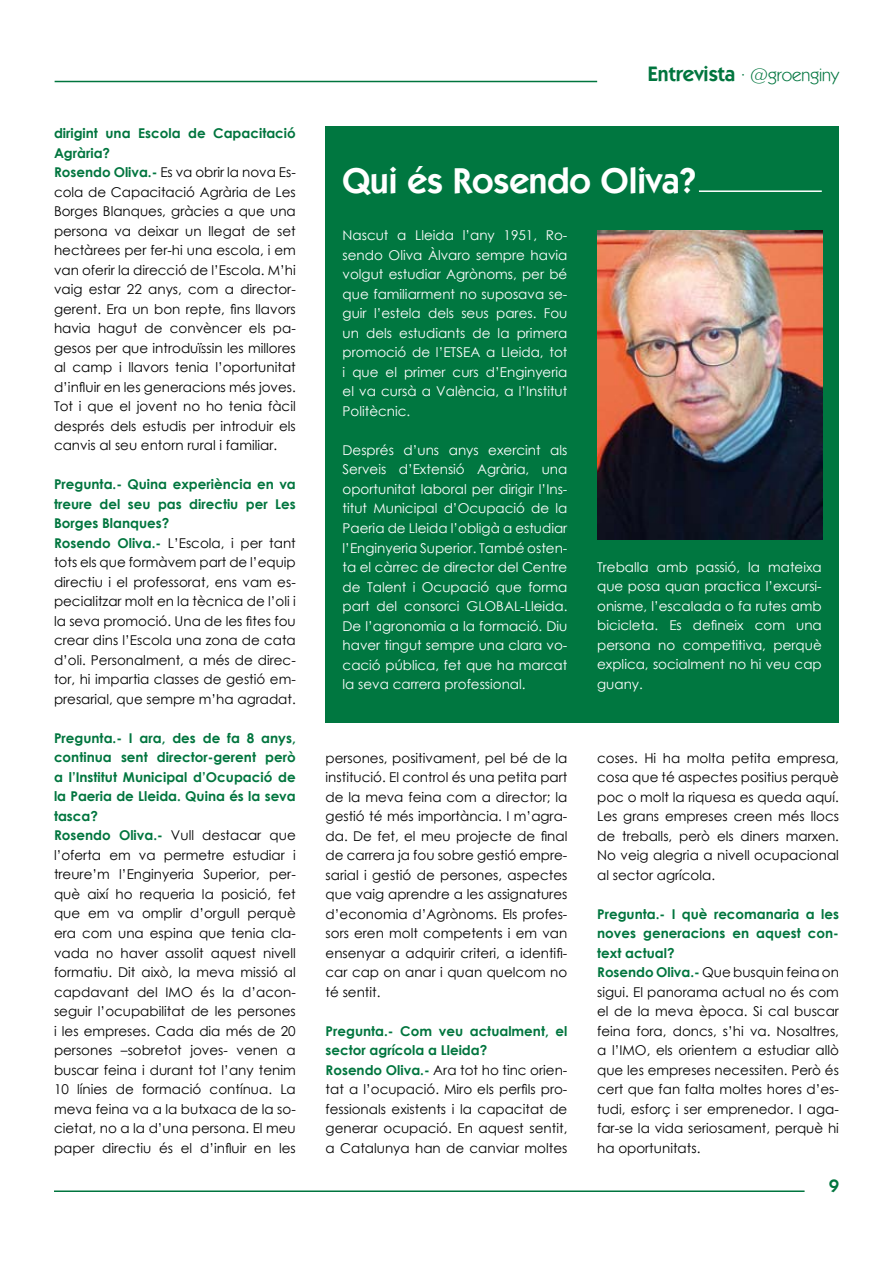
<style>
.page{position:relative;width:893px;height:1263px;background:#fff}
.page>*{position:absolute;margin:0;border:0;box-sizing:border-box;transform-origin:0 0}
.t1{font:600 36px "Kabel IT Cby BT";color:#fff}
.t2{font:18px "Kabel IT Cby BT";color:#00753e}
.t3{font:13.5px/19.5px "Century Gothic";color:#000}
.t4{font:13.5px/19.5px "Century Gothic";color:#fff;text-align:justify}
.s1{font-weight:700;color:#00753e}
.s2{font-weight:600;font-size:21px}
</style>
<div class="page">
<hr style="left:55px;top:81px;width:542px;height:1px;background:#00753e">
<hr style="left:54px;top:1190px;width:751px;height:2px;background:#00753e">
<div style="left:326px;top:126px;width:513px;height:597px;background:#007740"></div>
<hr style="left:699px;top:190px;width:123px;height:2px;background:#fff">
<img style="left:597px;top:230px;width:226px;height:310px">
<p class="t3" style="left:54px;top:124px;width:243px"><span class="s1">dirigint una Escola de Capacitació Agrària?<br>Rosendo Oliva.-</span> Es va obrir la nova Es&shy;cola de Capacitació Agrària de Les Borges Blanques, gràcies a que una persona va deixar un llegat de set hectàrees per fer-hi una escola, i em van oferir la direcció de l’Escola. M’hi vaig estar 22 anys, com a director&shy;gerent. Era un bon repte, fins llavors havia hagut de convèncer els pa&shy;gesos per que introduïssin les millores al camp i llavors tenia l’oportunitat d’influir en les generacions més joves.<br>Tot i que el jovent no ho tenia fàcil després dels estudis per introduir els canvis al seu entorn rural i familiar.</p>
<p class="t3" style="left:54px;top:475px;width:243px"><span class="s1">Pregunta.- Quina experiència en va treure del seu pas directiu per Les Borges Blanques?<br>Rosendo Oliva.-</span> L’Escola, i per tant tots els que formàvem part de l’equip directiu i el professorat, ens vam es&shy;pecialitzar molt en la tècnica de l’oli i la seva promoció. Una de les fites fou crear dins l’Escola una zona de cata d’oli. Personalment, a més de direc&shy;tor, hi impartia classes de gestió em&shy;presarial, que sempre m’ha agradat.</p>
<p class="t3" style="left:54px;top:728px;width:243px"><span class="s1">Pregunta.- I ara, des de fa 8 anys, continua sent director-gerent però a l’Institut Municipal d’Ocupació de la Paeria de Lleida. Quina és la seva tasca?<br>Rosendo Oliva.-</span> Vull destacar que l’oferta em va permetre estudiar i treure’m l’Enginyeria Superior, per&shy;què així ho requeria la posició, fet que em va omplir d’orgull perquè era com una espina que tenia cla&shy;vada no haver assolit aquest nivell formatiu. Dit això, la meva missió al capdavant del IMO és la d’acon&shy;seguir l’ocupabilitat de les persones i les empreses. Cada dia més de 20 persones –sobretot joves- venen a buscar feina i durant tot l’any tenim 10 línies de formació contínua. La meva feina va a la butxaca de la so&shy;cietat, no a la d’una persona. El meu paper directiu és el d’influir en les</p>
<h2 class="t2" style="left:648px;top:64px;width:193px"><span class="s2">Entrevista</span> · @groenginy</h2>
<h1 class="t1" style="left:343px;top:158px;width:355px">Qui és Rosendo Oliva?</h1>
<p class="t4" style="left:343px;top:226px;width:226px">Nascut a Lleida l’any 1951, Ro&shy;sendo Oliva Àlvaro sempre havia volgut estudiar Agrònoms, per bé que familiarment no suposava se&shy;guir l’estela dels seus pares. Fou un dels estudiants de la primera promoció de l’ETSEA a Lleida, tot i que el primer curs d’Enginyeria el va cursà a València, a l’Institut Politècnic.</p>
<p class="t4" style="left:343px;top:440px;width:226px">Després d’uns anys exercint als Serveis d’Extensió Agrària, una oportunitat laboral per dirigir l’Ins&shy;titut Municipal d’Ocupació de la Paeria de Lleida l’obligà a estudiar l’Enginyeria Superior. També osten&shy;ta el càrrec de director del Centre de Talent i Ocupació que forma part del consorci GLOBAL-Lleida.<br>De l’agronomia a la formació. Diu haver tingut sempre una clara vo&shy;cació pública, fet que ha marcat la seva carrera professional.</p>
<p class="t3" style="left:326px;top:748px;width:243px;text-align:justify">persones, positivament, pel bé de la institució. El control és una petita part de la meva feina com a director; la gestió té més importància. I m’agra&shy;da. De fet, el meu projecte de final de carrera ja fou sobre gestió empre&shy;sarial i gestió de persones, aspectes que vaig aprendre a les assignatures d’economia d’Agrònoms. Els profes&shy;sors eren molt competents i em van ensenyar a adquirir criteri, a identifi&shy;car cap on anar i quan quelcom no té sentit.</p>
<p class="t3" style="left:326px;top:1021px;width:243px"><span class="s1">Pregunta.- Com veu actualment, el sector agrícola a Lleida?<br>Rosendo Oliva.-</span> Ara tot ho tinc orien&shy;tat a l’ocupació. Miro els perfils pro&shy;fessionals existents i la capacitat de generar ocupació. En aquest sentit, a Catalunya han de canviar moltes</p>
<p class="t4" style="left:597px;top:557px;width:226px">Treballa amb passió, la mateixa que posa quan practica l’excursi&shy;onisme, l’escalada o fa rutes amb bicicleta. Es defineix com una persona no competitiva, perquè explica, socialment no hi veu cap guany.</p>
<p class="t3" style="left:597px;top:748px;width:243px;text-align:justify">coses. Hi ha molta petita empresa, cosa que té aspectes positius perquè poc o molt la riquesa es queda aquí.<br>Les grans empreses creen més llocs de treballs, però els diners marxen.<br>No veig alegria a nivell ocupacional al sector agrícola.</p>
<p class="t3" style="left:597px;top:904px;width:243px"><span class="s1">Pregunta.- I què recomanaria a les noves generacions en aquest con&shy;text actual?<br>Rosendo Oliva.-</span> Que busquin feina on sigui. El panorama actual no és com el de la meva època. Si cal buscar feina fora, doncs, s’hi va. Nosaltres, a l’IMO, els orientem a estudiar allò que les empreses necessiten. Però és cert que fan falta moltes hores d’es&shy;tudi, esforç i ser emprenedor. I aga&shy;far-se la vida seriosament, perquè hi ha oportunitats.</p>
</div>
